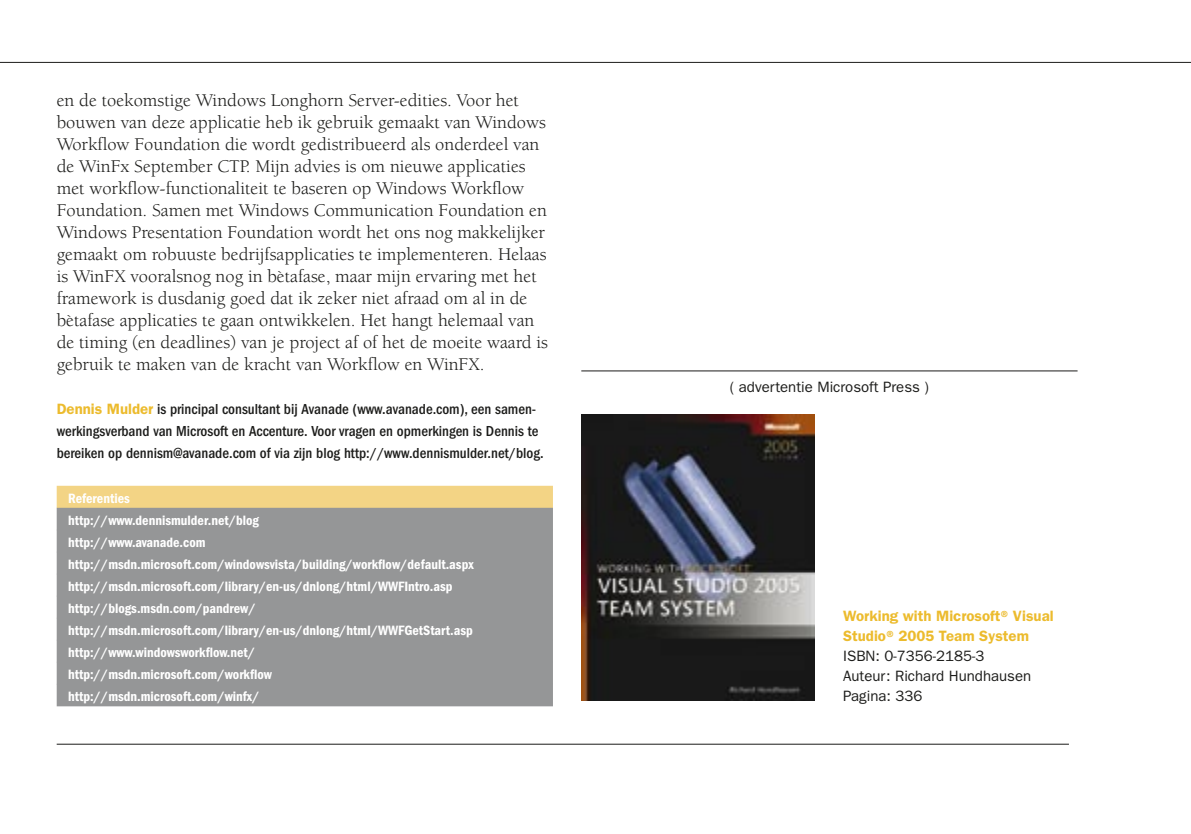
<style>
.page{position:relative;width:1191px;height:834px;background:#fff}
.page>*{position:absolute;margin:0;border:0;box-sizing:border-box;transform-origin:0 0}
._4_plat{font:18.4px/22px "Berkeley";color:#1c1c1a}
._4_plat-2{font:500 condensed 15px/22px "Franklin Gothic";color:#1c1c1a}
._8_tabel_tekst{font:15px "Franklin Gothic";color:#1c1c1a}
._8_tabel_kop{font:600 15px/20px "Franklin Gothic";color:#ecbb2d}
._6_bs_grijs{font:600 condensed 14px "Franklin Gothic";color:#fff}
._6_bs_donker{font:600 condensed 14px "Franklin Gothic";color:#fff}
.s1{font-weight:600;font-stretch:normal;color:#ecbb2d}
</style>
<div class="page">
<div style="left:57px;top:485px;width:496px;height:23px;background:#f3d485"></div>
<div style="left:57px;top:507px;width:496px;height:23px;background:#959697"></div>
<div style="left:57px;top:529px;width:496px;height:23px;background:#959697"></div>
<div style="left:57px;top:551px;width:496px;height:23px;background:#959697"></div>
<div style="left:57px;top:573px;width:496px;height:23px;background:#959697"></div>
<div style="left:57px;top:595px;width:496px;height:23px;background:#959697"></div>
<div style="left:57px;top:617px;width:496px;height:23px;background:#959697"></div>
<div style="left:57px;top:639px;width:496px;height:23px;background:#959697"></div>
<div style="left:57px;top:661px;width:496px;height:23px;background:#959697"></div>
<div style="left:57px;top:683px;width:496px;height:23px;background:#959697"></div>
<img style="left:581px;top:414px;width:234px;height:286px">
<hr style="left:581px;top:370px;width:496px;height:1px;background:#1c1b1a">
<hr style="left:0;top:62px;width:1191px;height:1px;background:#1c1c1a">
<hr style="left:57px;top:743px;width:1012px;height:1px;background:#1c1c1a">
<p class="_4_plat" style="left:57px;top:90px;width:493px">en de toekomstige Windows Longhorn Server-edities. Voor het bouwen van deze applicatie heb ik gebruik gemaakt van Windows Workflow Foundation die wordt gedistribueerd als onderdeel van de WinFx September CTP. Mijn advies is om nieuwe applicaties met workflow-functionaliteit te baseren op Windows Workflow Foundation. Samen met Windows Communication Foundation en Windows Presentation Foundation wordt het ons nog makkelijker gemaakt om robuuste bedrijfsapplicaties te implementeren. Helaas is WinFX vooralsnog nog in bètafase, maar mijn ervaring met het framework is dusdanig goed dat ik zeker niet afraad om al in de bètafase applicaties te gaan ontwikkelen. Het hangt helemaal van de timing (en deadlines) van je project af of het de moeite waard is gebruik te maken van de kracht van Workflow en WinFX.</p>
<p class="_4_plat-2" style="left:57px;top:398px;width:488px"><span class="s1">Dennis Mulder</span> is principal consultant bij Avanade (www.avanade.com), een samen&shy;werkingsverband van Microsoft en Accenture. Voor vragen en opmerkingen is Dennis te bereiken op dennism@avanade.com of via zijn blog http://www.dennismulder.net/blog.</p>
<p class="_6_bs_donker" style="left:68px;top:490px;width:63px">Referenties</p>
<p class="_6_bs_grijs" style="left:68px;top:512px;width:192px">http://www.dennismulder.net/blog</p>
<p class="_6_bs_grijs" style="left:68px;top:534px;width:139px">http://www.avanade.com</p>
<p class="_6_bs_grijs" style="left:68px;top:556px;width:407px">http://msdn.microsoft.com/windowsvista/building/workflow/default.aspx</p>
<p class="_6_bs_grijs" style="left:68px;top:578px;width:386px">http://msdn.microsoft.com/library/en-us/dnlong/html/WWFIntro.asp</p>
<p class="_6_bs_grijs" style="left:68px;top:600px;width:189px">http://blogs.msdn.com/pandrew/</p>
<p class="_6_bs_grijs" style="left:68px;top:622px;width:406px">http://msdn.microsoft.com/library/en-us/dnlong/html/WWFGetStart.asp</p>
<p class="_6_bs_grijs" style="left:68px;top:644px;width:189px">http://www.windowsworkflow.net/</p>
<p class="_6_bs_grijs" style="left:68px;top:666px;width:205px">http://msdn.microsoft.com/workflow</p>
<p class="_6_bs_grijs" style="left:68px;top:688px;width:193px">http://msdn.microsoft.com/winfx/</p>
<p class="_8_tabel_tekst" style="left:730px;top:378px;width:201px">( advertentie Microsoft Press )</p>
<p class="_8_tabel_kop" style="left:843px;top:605px;width:212px">Working with Microsoft® Visual<br>Studio® 2005 Team System</p>
<p class="_8_tabel_tekst" style="left:843px;top:647px;width:143px">ISBN: 0-7356-2185-3</p>
<p class="_8_tabel_tekst" style="left:843px;top:667px;width:190px">Auteur: Richard Hundhausen</p>
<p class="_8_tabel_tekst" style="left:843px;top:687px;width:81px">Pagina: 336</p>
</div>
